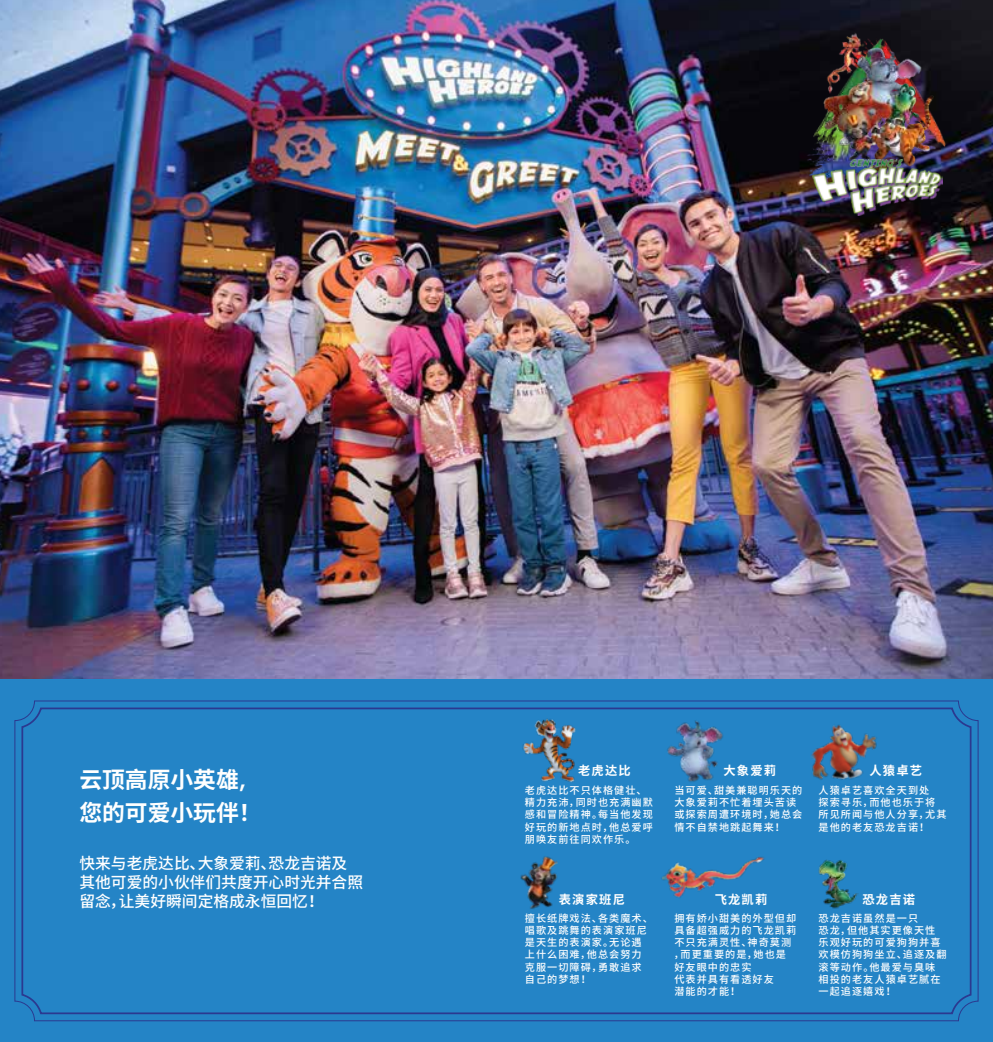
<style>
.page{position:relative;width:993px;height:1042px;background:#fff}
.page>*{position:absolute;margin:0;border:0;box-sizing:border-box;transform-origin:0 0}
.t1{font:700 22.75px/32.6px "Source Han Sans CN";color:#fff}
.t2{font:500 15.75px/19.2px "Noto Sans CJ Ksc";color:#fff}
.t3{font:700 12.25px "Source Han Sans CN";letter-spacing:.1em;color:#fff}
.t4{font:500 10.15px/12.2px "Noto Sans CJ Ksc";letter-spacing:.1em;color:#fff}
.s1{font-family:"Brown"}
</style>
<div class="page">
<img style="left:0;top:0;width:992px;height:680px">
<div style="left:0;top:680px;width:992px;height:362px;background:#2484c6"></div>
<img style="left:692px;top:21px;width:300px;height:216px">
<img style="left:819px;top:14px;width:117px;height:146px">
<img style="left:812px;top:160px;width:130px;height:56px">
<img style="left:522px;top:718px;width:54px;height:64px">
<img style="left:652px;top:700px;width:87px;height:82px">
<img style="left:788px;top:700px;width:110px;height:80px">
<img style="left:520px;top:856px;width:38px;height:53px">
<img style="left:661px;top:857px;width:103px;height:41px">
<img style="left:818px;top:859px;width:40px;height:50px">
<div style="left:21px;top:707px;width:950px;height:307px;border:2px solid #2b3990;border-radius:19px"></div>
<h1 class="t1" style="left:79px;top:764px;width:183px">云顶高原小英雄<span class="s1">,</span>您的可爱小玩伴！</h1>
<h2 class="t2" style="left:79px;top:853px;width:285px">快来与老虎达比、大象爱莉、恐龙吉诺及其他可爱的小伙伴们共度开心时光并合照留念，让美好瞬间定格成永恒回忆！</h2>
<p class="t3" style="left:578px;top:764px;width:54px">老虎达比</p>
<p class="t3" style="left:723px;top:764px;width:54px">大象爱莉</p>
<p class="t3" style="left:869px;top:764px;width:54px">人猿卓艺</p>
<p class="t4" style="left:524px;top:784px;width:129px">老虎达比不只体格健壮、精力充沛，同时也充满幽默感和冒险精神。每当他发现好玩的新地点时，他总爱呼朋唤友前往同欢作乐。</p>
<p class="t4" style="left:674px;top:784px;width:129px">当可爱、甜美兼聪明乐天的大象爱莉不忙着埋头苦读或探索周遭环境时，她总会情不自禁地跳起舞来！</p>
<p class="t4" style="left:818px;top:784px;width:129px">人猿卓艺喜欢全天到处<br>探索寻乐，而他也乐于将所见所闻与他人分享，尤其是他的老友恐龙吉诺！</p>
<p class="t3" style="left:558px;top:892px;width:68px">表演家班尼</p>
<p class="t3" style="left:714px;top:892px;width:54px">飞龙凯莉</p>
<p class="t3" style="left:862px;top:892px;width:54px">恐龙吉诺</p>
<p class="t4" style="left:524px;top:912px;width:129px">擅长纸牌戏法、各类魔术、唱歌及跳舞的表演家班尼是天生的表演家。无论遇上什么困难，他总会努力克服一切障碍，勇敢追求自己的梦想！</p>
<p class="t4" style="left:673px;top:912px;width:124px">拥有娇小甜美的外型但却具备超强威力的飞龙凯莉不只充满灵性、神奇莫测，而更重要的是，她也是好友眼中的忠实<br>代表并具有看透好友<br>潜能的才能！</p>
<p class="t4" style="left:818px;top:912px;width:129px">恐龙吉诺虽然是一只<br>恐龙，但他其实更像天性乐观好玩的可爱狗狗并喜欢模仿狗狗坐立、追逐及翻滚等动作。他最爱与臭味相投的老友人猿卓艺腻在一起追逐嬉戏！</p>
</div>
